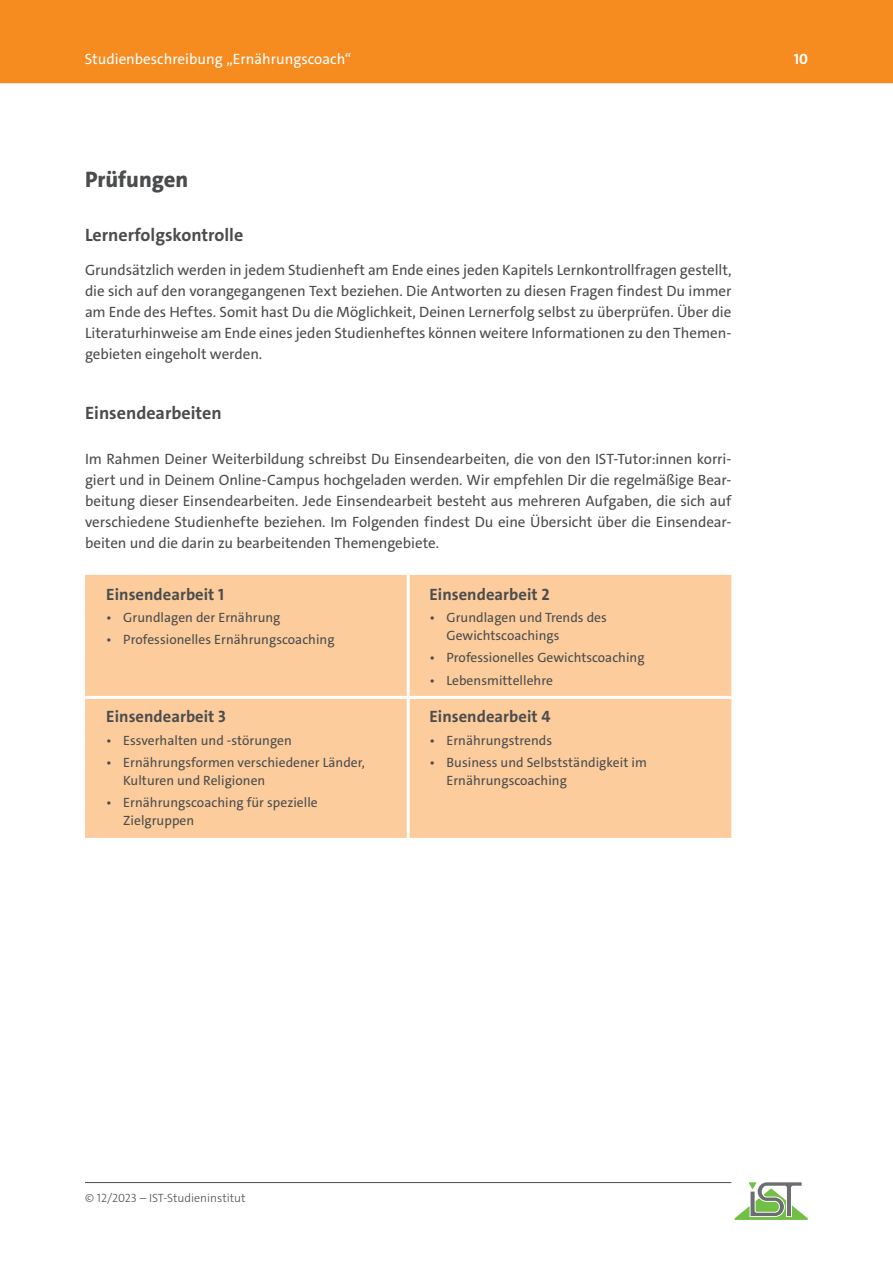
<style>
.page{position:relative;width:893px;height:1263px;background:#fff}
.page>*{position:absolute;margin:0;border:0;box-sizing:border-box;transform-origin:0 0}
.t1{font:800 22.5px "The Sans C4 s";color:#4b4c4d}
.t2{font:700 18px "The Sans C4 s";color:#4b4c4d}
.t3{font:700 16.5px "The Sans C4 s";letter-spacing:.005em;color:#4b4c4d}
.t4{font:15px/21px "The Sans C4 s";letter-spacing:-.005em;color:#4b4c4d;text-align:justify}
.t5{font:15px "The Sans C4 s";color:#fff}
.t6{font:700 15px "The Sans C4 s";color:#fff}
.t7{font:13.5px/18px "The Sans C4 s";letter-spacing:.005em;color:#4b4c4d}
.t8{font:300 12px "The Sans C4 s";color:#4b4c4d}
</style>
<div class="page">
<hr style="left:85px;top:1182px;width:646px;height:1px;background:#4b4c4d">
<svg style="left:734px;top:1182px;width:74px;height:38px"></svg>
<div style="left:0;top:0;width:893px;height:83px;background:#f68b1f"></div>
<div style="left:85px;top:575px;width:646px;height:263px;background:#fccc9c"></div>
<hr style="left:407px;top:575px;width:3px;height:121px;background:#fff">
<hr style="left:85px;top:696px;width:323px;height:3px;background:#fff">
<hr style="left:408px;top:696px;width:323px;height:3px;background:#fff">
<hr style="left:407px;top:699px;width:3px;height:139px;background:#fff">
<p class="t5" style="left:85px;top:49px;width:268px">Studienbeschreibung „Ernährungscoach“</p>
<p class="t6" style="left:794px;top:49px;width:16px">10</p>
<h1 class="t1" style="left:85px;top:165px;width:105px">Prüfungen</h1>
<p class="t2" style="left:85px;top:223px;width:160px">Lernerfolgskontrolle</p>
<p class="t4" style="left:85px;top:259px;width:648px">Grundsätzlich werden in jedem Studienheft am Ende eines jeden Kapitels Lernkontrollfragen gestellt, die sich auf den vorangegangenen Text beziehen. Die Antworten zu diesen Fragen findest Du immer am Ende des Heftes. Somit hast Du die Möglichkeit, Deinen Lernerfolg selbst zu überprüfen. Über die Literaturhinweise am Ende eines jeden Studienheftes können weitere Informationen zu den Themen&shy;gebieten eingeholt werden.</p>
<p class="t2" style="left:85px;top:401px;width:138px">Einsendearbeiten</p>
<p class="t4" style="left:85px;top:448px;width:648px">Im Rahmen Deiner Weiterbildung schreibst Du Einsendearbeiten, die von den IST-Tutor:innen korri&shy;giert und in Deinem Online-Campus hochgeladen werden. Wir empfehlen Dir die regelmäßige Bear&shy;beitung dieser Einsendearbeiten. Jede Einsendearbeit besteht aus mehreren Aufgaben, die sich auf verschiedene Studienhefte beziehen. Im Folgenden findest Du eine Übersicht über die Einsendear&shy;beiten und die darin zu bearbeitenden Themengebiete.</p>
<p class="t3" style="left:106px;top:584px;width:119px">Einsendearbeit 1</p>
<p class="t7" style="left:106px;top:609px;width:176px">• Grundlagen der Ernährung</p>
<p class="t7" style="left:106px;top:631px;width:230px">• Professionelles Ernährungscoaching</p>
<p class="t3" style="left:429px;top:584px;width:122px">Einsendearbeit 2</p>
<p class="t7" style="left:446px;top:609px;width:162px;text-indent:-17px">• Grundlagen und Trends des<br>Gewichtscoachings</p>
<p class="t7" style="left:429px;top:649px;width:217px">• Professionelles Gewichtscoaching</p>
<p class="t7" style="left:429px;top:671px;width:125px">• Lebensmittellehre</p>
<p class="t3" style="left:106px;top:706px;width:121px">Einsendearbeit 3</p>
<p class="t7" style="left:106px;top:731px;width:187px">• Essverhalten und -störungen</p>
<p class="t7" style="left:123px;top:753px;width:243px;text-indent:-17px">• Ernährungsformen verschiedener Länder,<br>Kulturen und Religionen</p>
<p class="t7" style="left:123px;top:794px;width:196px;text-indent:-17px">• Ernährungscoaching für spezielle<br>Zielgruppen</p>
<p class="t3" style="left:429px;top:706px;width:122px">Einsendearbeit 4</p>
<p class="t7" style="left:429px;top:731px;width:124px">• Ernährungstrends</p>
<p class="t7" style="left:446px;top:753px;width:202px;text-indent:-17px">• Business und Selbstständigkeit im<br>Ernährungscoaching</p>
<p class="t8" style="left:85px;top:1190px;width:162px">© 12/2023 – IST-Studieninstitut</p>
</div>
